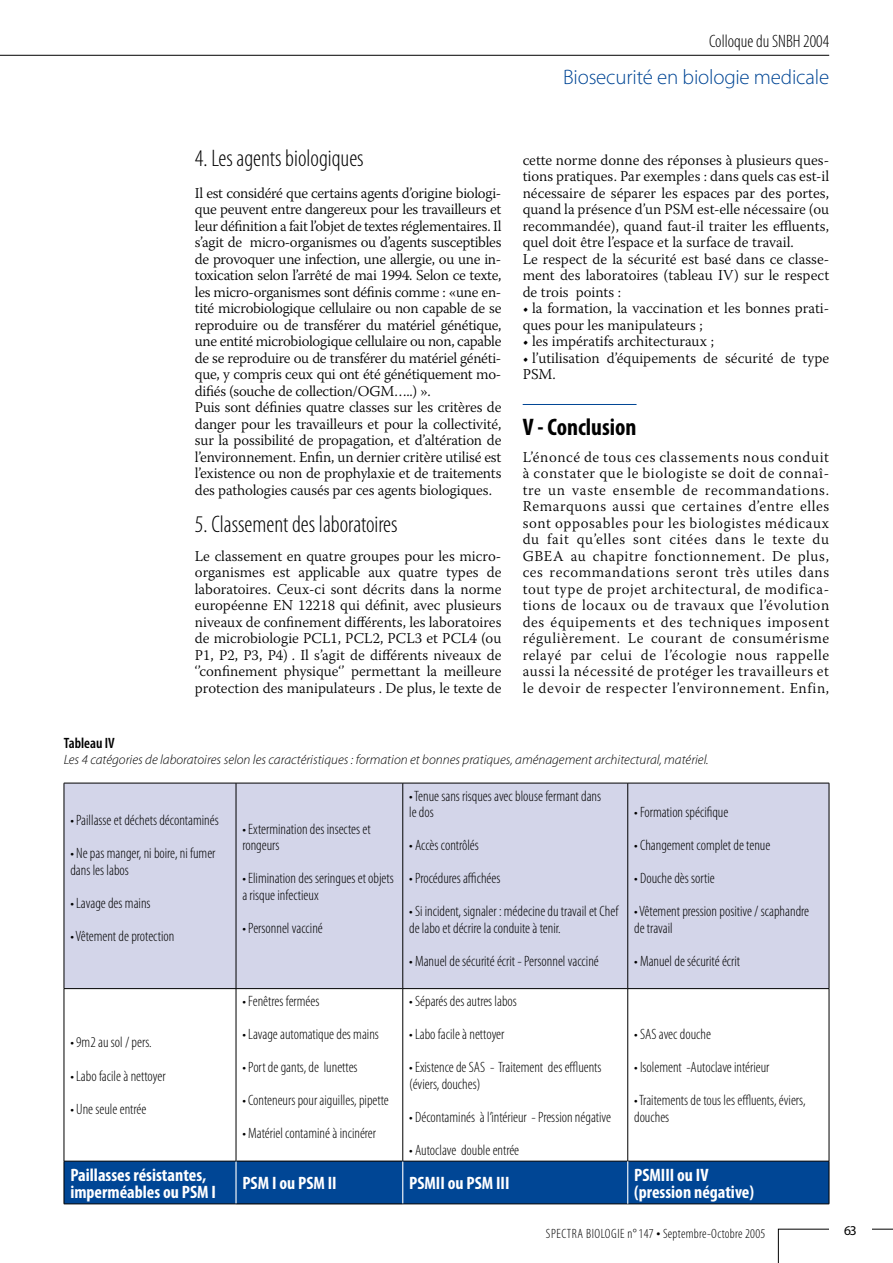
<style>
.page{position:relative;width:893px;height:1263px;background:#fff}
.page>*{position:absolute;margin:0;border:0;box-sizing:border-box;transform-origin:0 0}
.t1{font:300 condensed 24px "Myriad Pro";color:#000}
.t2{font:700 condensed 24px "Myriad Pro";color:#000}
.t3{font:300 21px "Myriad Pro";letter-spacing:-.01em;color:#004695}
.t4{font:700 condensed 18px/16.5px "Myriad Pro";color:#fff}
.t5{font:300 condensed 18px "Myriad Pro";color:#000}
.t6{font:300 15px/16.5px "Warnock Pro";letter-spacing:-.01em;color:#000}
.t7{font:300 condensed 15px/16.5px "Myriad Pro";color:#000}
.t8{font:600 condensed 15px "Myriad Pro";color:#000}
.t9{font:italic 300 13.5px "Myriad Pro";color:#000}
.t10{font:300 condensed 13.5px "Myriad Pro";letter-spacing:.025em;color:#000}
.t11{font:13.5px "Myriad Pro";color:#000}
.s1{font-size:16.5px}
</style>
<div class="page">
<svg style="left:778px;top:1229px;width:115px;height:34px"></svg>
<div style="left:829px;top:1214px;width:43px;height:28px;background:#fff"></div>
<hr style="left:0;top:55px;width:829px;height:1px;background:#000">
<hr style="left:523px;top:404px;width:113px;height:1px;background:#004695">
<div style="left:65px;top:784px;width:764px;height:204px;background:#d3d5e9"></div>
<div style="left:65px;top:1161px;width:764px;height:42px;background:#004695"></div>
<hr style="left:64px;top:783px;width:172px;height:1px;background:#000">
<hr style="left:64px;top:783px;width:1px;height:205px;background:#000">
<hr style="left:236px;top:783px;width:167px;height:1px;background:#000">
<hr style="left:236px;top:783px;width:1px;height:205px;background:#000">
<hr style="left:403px;top:783px;width:225px;height:1px;background:#000">
<hr style="left:402px;top:783px;width:1px;height:205px;background:#000">
<hr style="left:628px;top:783px;width:201px;height:1px;background:#000">
<hr style="left:627px;top:783px;width:1px;height:205px;background:#000">
<hr style="left:829px;top:783px;width:1px;height:205px;background:#000">
<hr style="left:64px;top:988px;width:172px;height:1px;background:#000">
<hr style="left:64px;top:989px;width:1px;height:172px;background:#000">
<hr style="left:236px;top:988px;width:167px;height:1px;background:#000">
<hr style="left:236px;top:989px;width:1px;height:172px;background:#000">
<hr style="left:403px;top:988px;width:225px;height:1px;background:#000">
<hr style="left:402px;top:989px;width:1px;height:172px;background:#000">
<hr style="left:628px;top:988px;width:201px;height:1px;background:#000">
<hr style="left:627px;top:989px;width:1px;height:172px;background:#000">
<hr style="left:829px;top:989px;width:1px;height:172px;background:#000">
<hr style="left:64px;top:1161px;width:172px;height:1px;background:#000">
<hr style="left:64px;top:1161px;width:1px;height:43px;background:#000">
<hr style="left:628px;top:1161px;width:201px;height:1px;background:#000">
<hr style="left:829px;top:1161px;width:1px;height:43px;background:#000">
<hr style="left:64px;top:1203px;width:172px;height:1px;background:#000">
<hr style="left:628px;top:1203px;width:201px;height:1px;background:#000">
<hr style="left:237px;top:1160px;width:165px;height:2px;background:#000">
<hr style="left:236px;top:1203px;width:167px;height:1px;background:#000">
<hr style="left:235px;top:1162px;width:2px;height:41px;background:#fff">
<hr style="left:403px;top:1161px;width:225px;height:1px;background:#000">
<hr style="left:403px;top:1203px;width:225px;height:1px;background:#000">
<hr style="left:402px;top:1162px;width:1px;height:41px;background:#fff">
<hr style="left:627px;top:1161px;width:1px;height:43px;background:#fff">
<p class="t5" style="left:709px;top:30px;width:121px">Colloque du SNBH 2004</p>
<h2 class="t3" style="left:563px;top:64px;width:268px">Biosecurité en biologie medicale</h2>
<h1 class="t1" style="left:195px;top:144px;width:170px">4. Les agents biologiques</h1>
<p class="t6" style="left:195px;top:184px;width:308px">Il est considéré que certains agents d’origine biologi&shy;que peuvent entre dangereux pour les travailleurs et leur définition a fait l’objet de textes réglementaires. Il s’agit de micro-organismes ou d’agents susceptibles de provoquer une infection, une allergie, ou une in&shy;toxication selon l’arrêté de mai 1994. Selon ce texte, les micro-organismes sont définis comme : «une en&shy;tité microbiologique cellulaire ou non capable de se reproduire ou de transférer du matériel génétique, une entité microbiologique cellulaire ou non, capable de se reproduire ou de transférer du matériel généti&shy;que, y compris ceux qui ont été génétiquement mo&shy;difiés (souche de collection/OGM…..) ».<br>Puis sont définies quatre classes sur les critères de danger pour les travailleurs et pour la collectivité, sur la possibilité de propagation, et d’altération de l’environnement. Enfin, un dernier critère utilisé est l’existence ou non de prophylaxie et de traitements des pathologies causés par ces agents biologiques.</p>
<h1 class="t1" style="left:195px;top:509px;width:204px">5. Classement des laboratoires</h1>
<p class="t6" style="left:195px;top:547px;width:308px;text-align:justify">Le classement en quatre groupes pour les micro&shy;organismes est applicable aux quatre types de laboratoires. Ceux-ci sont décrits dans la norme européenne EN 12218 qui définit, avec plusieurs niveaux de confinement différents, les laboratoires de microbiologie PCL1, PCL2, PCL3 et PCL4 (ou P1, P2, P3, P4) . Il s’agit de différents niveaux de ‘’confinement physique‘’ permettant la meilleure protection des manipulateurs . De plus, le texte de</p>
<p class="t6" style="left:523px;top:151px;width:308px">cette norme donne des réponses à plusieurs ques&shy;tions pratiques. Par exemples : dans quels cas est-il nécessaire de séparer les espaces par des portes, quand la présence d’un PSM est-elle nécessaire (ou recommandée), quand faut-il traiter les effluents, quel doit être l’espace et la surface de travail.<br>Le respect de la sécurité est basé dans ce classe&shy;ment des laboratoires (tableau IV) sur le respect de trois points :</p>
<p class="t6" style="left:523px;top:300px;width:308px">• la formation, la vaccination et les bonnes prati&shy;ques pour les manipulateurs ;</p>
<p class="t6" style="left:523px;top:333px;width:193px">• les impératifs architecturaux ;</p>
<p class="t6" style="left:523px;top:349px;width:308px">• l’utilisation d’équipements de sécurité de type<br>PSM.</p>
<h1 class="t2" style="left:523px;top:412px;width:115px">V - Conclusion</h1>
<p class="t6" style="left:523px;top:448px;width:308px;text-align:justify">L’énoncé de tous ces classements nous conduit à constater que le biologiste se doit de connaî&shy;tre un vaste ensemble de recommandations.<br>Remarquons aussi que certaines d’entre elles sont opposables pour les biologistes médicaux du fait qu’elles sont citées dans le texte du GBEA au chapitre fonctionnement. De plus, ces recommandations seront très utiles dans tout type de projet architectural, de modifica&shy;tions de locaux ou de travaux que l’évolution des équipements et des techniques imposent régulièrement. Le courant de consumérisme relayé par celui de l’écologie nous rappelle aussi la nécessité de protéger les travailleurs et le devoir de respecter l’environnement. Enfin,</p>
<p class="t8" style="left:64px;top:734px;width:53px">Tableau IV</p>
<p class="t9" style="left:64px;top:751px;width:646px">Les 4 catégories de laboratoires selon les caractéristiques : formation et bonnes pratiques, aménagement architectural, matériel.</p>
<p class="t7" style="left:70px;top:812px;width:150px">• Paillasse et déchets décontaminés</p>
<p class="t7" style="left:70px;top:845px;width:147px">• Ne pas manger, ni boire, ni fumer dans les labos</p>
<p class="t7" style="left:70px;top:895px;width:82px">• Lavage des mains</p>
<p class="t7" style="left:70px;top:928px;width:106px">•Vêtement de protection</p>
<p class="t7" style="left:70px;top:1034px;width:83px">• 9m2 au sol / pers.</p>
<p class="t7" style="left:70px;top:1067px;width:97px">• Labo facile à nettoyer</p>
<p class="t7" style="left:70px;top:1100px;width:77px">• Une seule entrée</p>
<p class="t7" style="left:242px;top:820px;width:130px">• Extermination des insectes et rongeurs</p>
<p class="t7" style="left:242px;top:870px;width:153px">• Elimination des seringues et objets a risque infectieux</p>
<p class="t7" style="left:242px;top:919px;width:82px">• Personnel vacciné</p>
<p class="t7" style="left:242px;top:993px;width:79px">• Fenêtres fermées</p>
<p class="t7" style="left:242px;top:1026px;width:138px">• Lavage automatique des mains</p>
<p class="t7" style="left:242px;top:1059px;width:117px">• Port de gants, de lunettes</p>
<p class="t7" style="left:242px;top:1092px;width:148px">• Conteneurs pour aiguilles, pipette</p>
<p class="t7" style="left:242px;top:1125px;width:135px">• Matériel contaminé à incinérer</p>
<p class="t7" style="left:409px;top:787px;width:194px">• Tenue sans risques avec blouse fermant dans le dos</p>
<p class="t7" style="left:409px;top:837px;width:71px">• Accès contrôlés</p>
<p class="t7" style="left:409px;top:870px;width:93px">• Procédures affichées</p>
<p class="t7" style="left:409px;top:903px;width:211px">• Si incident, signaler : médecine du travail et Chef de labo et décrire la conduite à tenir.</p>
<p class="t7" style="left:409px;top:952px;width:191px">• Manuel de sécurité écrit - Personnel vacciné</p>
<p class="t7" style="left:409px;top:993px;width:109px">•Séparés des autres labos</p>
<p class="t7" style="left:409px;top:1026px;width:97px">• Labo facile à nettoyer</p>
<p class="t7" style="left:409px;top:1059px;width:194px">• Existence de SAS - Traitement des effluents (éviers, douches)</p>
<p class="t7" style="left:409px;top:1108px;width:203px">• Décontaminés à l’intérieur - Pression négative</p>
<p class="t7" style="left:409px;top:1141px;width:112px">• Autoclave double entrée</p>
<p class="t7" style="left:634px;top:804px;width:96px">•Formation spécifique</p>
<p class="t7" style="left:634px;top:837px;width:138px">• Changement complet de tenue</p>
<p class="t7" style="left:634px;top:870px;width:82px">• Douche dès sortie</p>
<p class="t7" style="left:634px;top:903px;width:176px">•Vêtement pression positive / scaphandre de travail</p>
<p class="t7" style="left:634px;top:952px;width:108px">• Manuel de sécurité écrit</p>
<p class="t7" style="left:634px;top:1026px;width:78px">•SAS avec douche</p>
<p class="t7" style="left:634px;top:1059px;width:137px">• Isolement -Autoclave intérieur</p>
<p class="t7" style="left:634px;top:1092px;width:173px">• Traitements de tous les effluents, éviers, douches</p>
<p class="t4" style="left:70px;top:1166px;width:147px">Paillasses résistantes, imperméables ou PSM I</p>
<p class="t4" style="left:242px;top:1174px;width:96px">PSM I ou PSM II</p>
<p class="t4" style="left:409px;top:1174px;width:102px">PSMII ou PSM III</p>
<p class="t4" style="left:634px;top:1166px;width:121px">PSMIII ou IV (pression négative)</p>
<p class="t10" style="left:546px;top:1225px;width:221px">Spectra Biologie n°147 <span class="s1">•</span> Septembre-Octobre 2005</p>
<p class="t11" style="left:844px;top:1222px;width:14px">63</p>
</div>
